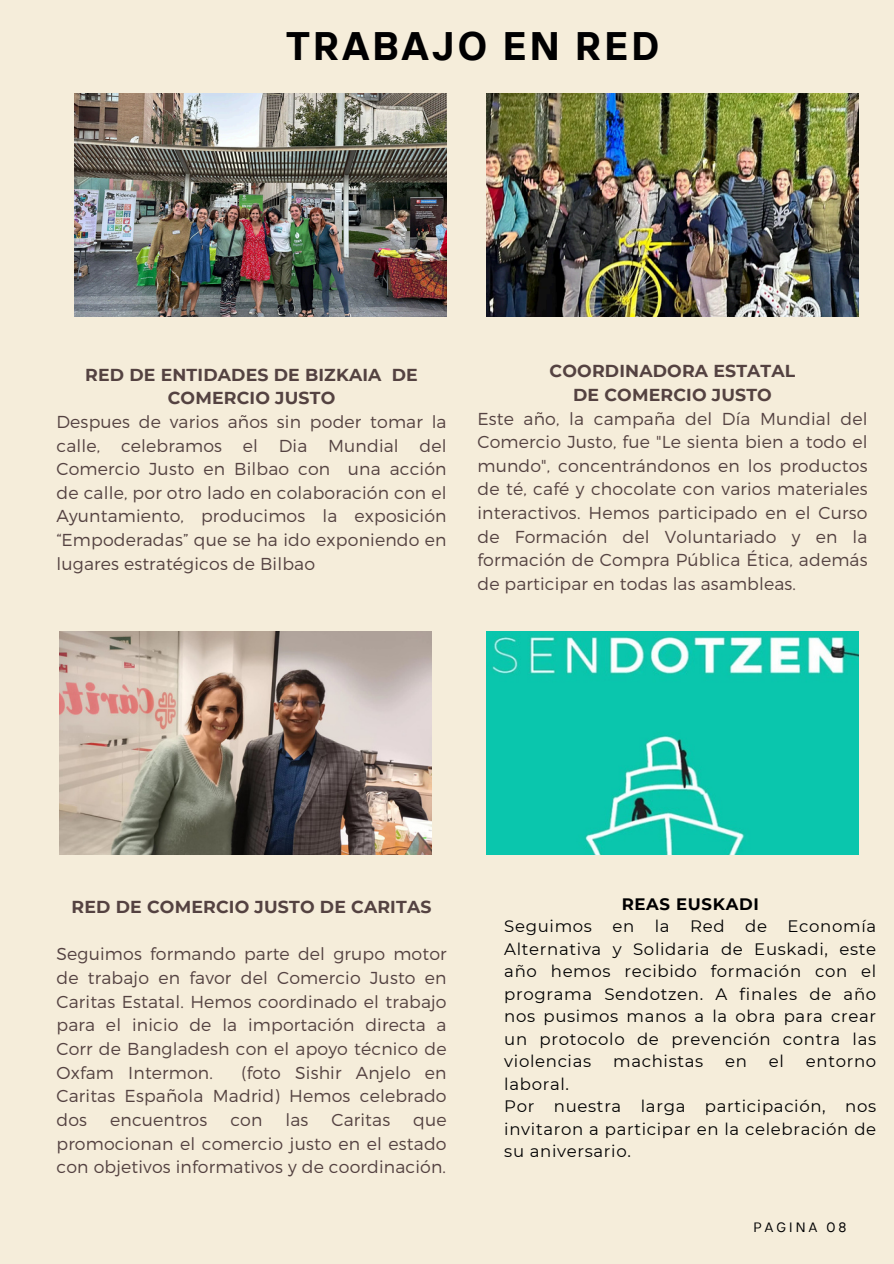
<style>
.page{position:relative;width:894px;height:1264px;background:#fff}
.page>*{position:absolute;margin:0;border:0;box-sizing:border-box;transform-origin:0 0}
.t1{font:700 39.75px "TT Interphases";letter-spacing:.08em;color:#000001}
.t2{font:300 17.25px/23.7px "Montserrat";letter-spacing:.01em;color:#544241;text-align:justify}
.t3{font:700 17.25px "Montserrat";letter-spacing:.01em;color:#544241}
.t4{font:16.5px/22.5px "Montserrat";letter-spacing:.04em;color:#000001}
.t5{font:13.5px "TT Interphases";letter-spacing:.23em;color:#000001}
.s1{font-weight:700}
</style>
<div class="page">
<div style="left:0;top:0;width:893px;height:1263px;background:#f5edda"></div>
<img style="left:74px;top:93px;width:373px;height:223px">
<img style="left:486px;top:93px;width:372px;height:223px">
<img style="left:59px;top:631px;width:372px;height:223px">
<img style="left:486px;top:631px;width:372px;height:223px">
<h1 class="t1" style="left:286px;top:20px;width:374px">TRABAJO EN RED</h1>
<h2 class="t3" style="left:85px;top:364px;width:334px">RED DE ENTIDADES DE BIZKAIA DE</h2>
<h2 class="t3" style="left:168px;top:387px;width:169px">COMERCIO JUSTO</h2>
<h2 class="t2" style="left:56px;top:409px;width:391px">Despues de varios años sin poder tomar la</h2>
<h2 class="t2" style="left:56px;top:432px;width:391px">calle, celebramos el Dia Mundial del</h2>
<h2 class="t2" style="left:56px;top:456px;width:391px">Comercio Justo en Bilbao con una acción</h2>
<h2 class="t2" style="left:56px;top:480px;width:391px">de calle, por otro lado en colaboración con el</h2>
<h2 class="t2" style="left:56px;top:503px;width:391px">Ayuntamiento, producimos la exposición</h2>
<h2 class="t2" style="left:56px;top:527px;width:391px">“Empoderadas” que se ha ido exponiendo en</h2>
<h2 class="t2" style="left:56px;top:551px;width:260px">lugares estratégicos de Bilbao</h2>
<h3 class="t3" style="left:549px;top:360px;width:247px">COORDINADORA ESTATAL</h3>
<h3 class="t3" style="left:573px;top:384px;width:200px">DE COMERCIO JUSTO</h3>
<h3 class="t2" style="left:477px;top:405px;width:391px">Este año, la campaña del Día Mundial del</h3>
<h3 class="t2" style="left:477px;top:429px;width:391px">Comercio Justo, fue "Le sienta bien a todo el</h3>
<h3 class="t2" style="left:477px;top:453px;width:391px">mundo", concentrándonos en los productos</h3>
<h3 class="t2" style="left:477px;top:476px;width:391px">de té, café y chocolate con varios materiales</h3>
<h3 class="t2" style="left:477px;top:500px;width:391px">interactivos. Hemos participado en el Curso</h3>
<h3 class="t2" style="left:477px;top:524px;width:391px">de Formación del Voluntariado y en la</h3>
<h3 class="t2" style="left:477px;top:547px;width:391px">formación de Compra Pública Ética, además</h3>
<h3 class="t2" style="left:477px;top:571px;width:320px">de participar en todas las asambleas.</h3>
<h3 class="t3" style="left:72px;top:896px;width:361px">RED DE COMERCIO JUSTO DE CARITAS</h3>
<p class="t2" style="left:56px;top:941px;width:391px">Seguimos formando parte del grupo motor de trabajo en favor del Comercio Justo en Caritas Estatal. Hemos coordinado el trabajo para el inicio de la importación directa a Corr de Bangladesh con el apoyo técnico de Oxfam Intermon.</p>
<p class="t2" style="left:56px;top:1059px;width:391px;text-indent:185px">(foto Sishir Anjelo en Caritas Española Madrid) Hemos celebrado dos</p>
<p class="t2" style="left:110px;top:1107px;width:99px">encuentros</p>
<p class="t2" style="left:230px;top:1107px;width:34px">con</p>
<p class="t2" style="left:285px;top:1107px;width:24px">las</p>
<p class="t2" style="left:331px;top:1107px;width:60px">Caritas</p>
<p class="t2" style="left:56px;top:1107px;width:391px;text-indent:356px">que promocionan el comercio justo en el estado con objetivos informativos y de coordinación.</p>
<h3 class="t4" style="left:504px;top:892px;width:373px;text-indent:117px"><span class="s1">REAS EUSKADI<br></span>Seguimos en la Red de Economía<br>Alternativa y Solidaria de Euskadi, este año hemos recibido formación con el programa Sendotzen. A finales de año nos pusimos manos a la obra para crear un protocolo de prevención contra las violencias</h3>
<h3 class="t4" style="left:613px;top:1050px;width:92px">machistas</h3>
<h3 class="t4" style="left:725px;top:1050px;width:23px">en</h3>
<h3 class="t4" style="left:768px;top:1050px;width:17px">el</h3>
<h3 class="t4" style="left:805px;top:1050px;width:72px">entorno</h3>
<h3 class="t4" style="left:504px;top:1072px;width:373px">laboral.<br>Por nuestra larga participación, nos invitaron a participar en la celebración de su aniversario.</h3>
<h3 class="t5" style="left:753px;top:1218px;width:95px">PAGINA 08</h3>
</div>
